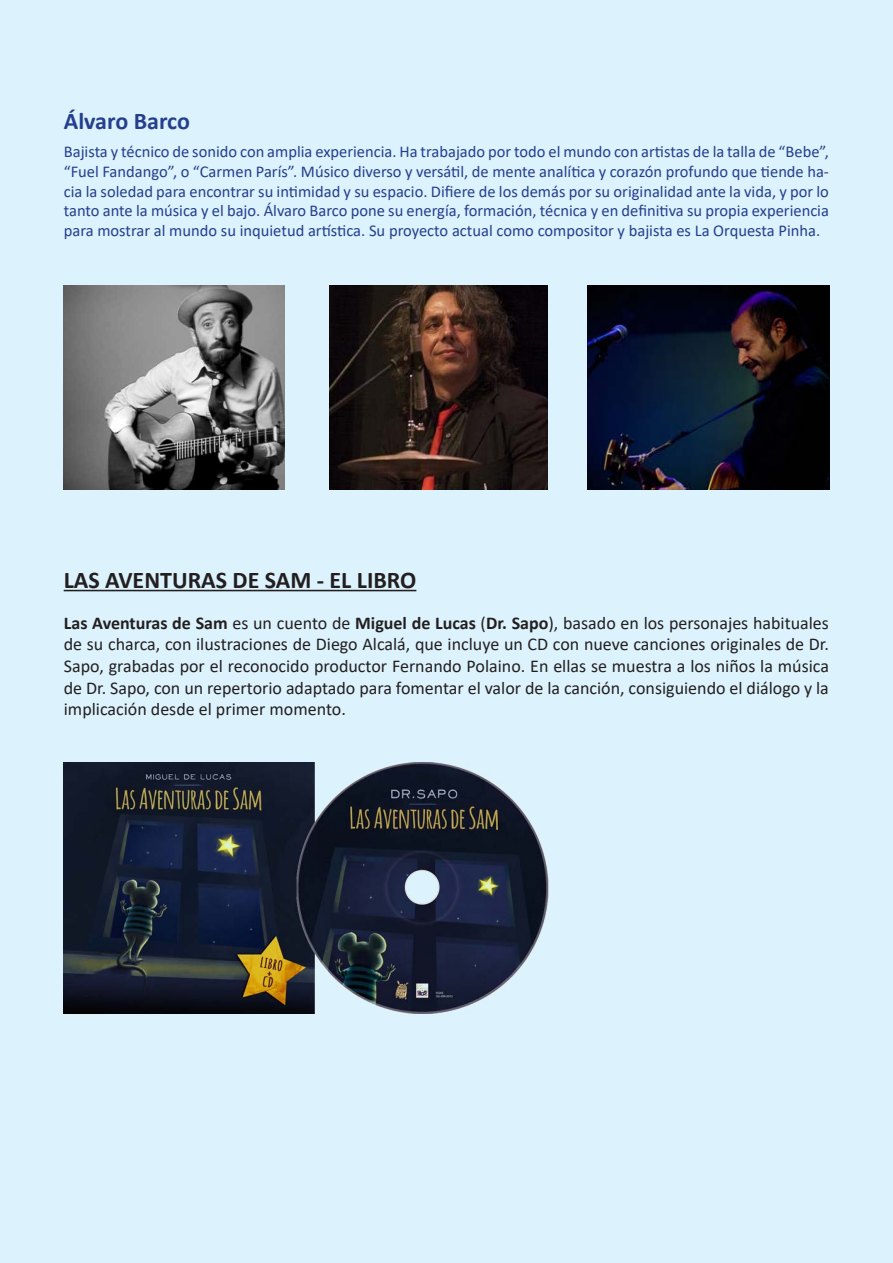
<style>
.page{position:relative;width:893px;height:1263px;background:#dcf2fc}
.page>*{position:absolute;margin:0;border:0;box-sizing:border-box;transform-origin:0 0}
.t1{font:700 24px "Calibri";color:#231f20}
.t2{font:700 24px "Calibri";color:#253f8e}
.t3{font:18px/21.6px "Calibri";color:#231f20;text-align:justify}
.t4{font:16.5px/19.8px "Calibri";color:#253f8e;text-align:justify}
.s1{font-weight:700}
</style>
<div class="page">
<hr style="left:64px;top:590px;width:352px;height:1px;background:#231f20">
<img style="left:64px;top:763px;width:485px;height:251px">
<img style="left:329px;top:285px;width:218px;height:204px">
<img style="left:587px;top:285px;width:242px;height:204px">
<img style="left:64px;top:285px;width:221px;height:204px">
<p class="t2" style="left:64px;top:104px;width:128px">Álvaro Barco</p>
<p class="t4" style="left:64px;top:141px;width:767px">Bajista y técnico de sonido con amplia experiencia. Ha trabajado por todo el mundo con artistas de la talla de “Bebe”, “Fuel Fandango”, o “Carmen París”. Músico diverso y versátil, de mente analítica y corazón profundo que tiende ha&shy;cia la soledad para encontrar su intimidad y su espacio. Difiere de los demás por su originalidad ante la vida, y por lo tanto ante la música y el bajo. Álvaro Barco pone su energía, formación, técnica y en definitiva su propia experiencia para mostrar al mundo su inquietud artística. Su proyecto actual como compositor y bajista es La Orquesta Pinha.</p>
<p class="t1" style="left:64px;top:563px;width:354px">LAS AVENTURAS DE SAM - EL LIBRO</p>
<p class="t3" style="left:64px;top:611px;width:767px"><span class="s1">Las Aventuras de Sam</span> es un cuento de <span class="s1">Miguel de Lucas</span> (<span class="s1">Dr. Sapo</span>), basado en los personajes habituales de su charca, con ilustraciones de Diego Alcalá, que incluye un CD con nueve canciones originales de Dr.<br>Sapo, grabadas por el reconocido productor Fernando Polaino. En ellas se muestra a los niños la música de Dr. Sapo, con un repertorio adaptado para fomentar el valor de la canción, consiguiendo el diálogo y la implicación desde el primer momento.</p>
</div>
